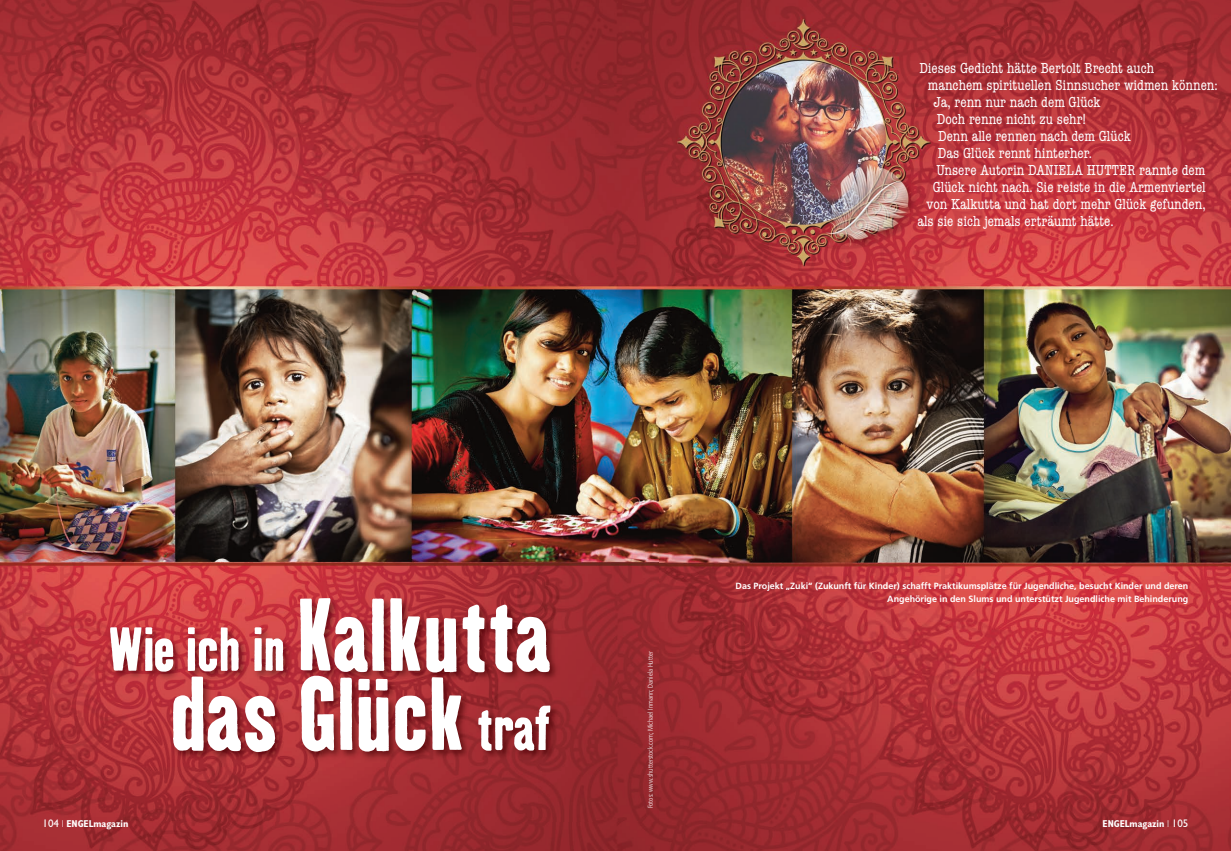
<style>
.page{position:relative;width:1231px;height:851px;background:#fff}
.page>*{position:absolute;margin:0;border:0;box-sizing:border-box;transform-origin:0 0}
.t1{font:100px "Kipp No 1";color:#fff}
.t2{font:60px "Kipp No 1";color:#fff}
.t3{font:condensed 15px "American Typewriter";color:#fff}
.t4{font:700 condensed 10px "Gill Sans";color:#fff}
.t5{font:700 9px/13px "Frutiger LT";color:#fff;text-align:right}
.t6{font:300 condensed 7px "Frutiger LT";color:#fff}
.s1{font-size:100px}
.s2{font-size:60px}
.s3{font-weight:400;font-stretch:normal;font-size:11px}
.s4{font-weight:300;font-stretch:normal}
</style>
<div class="page">
<img style="left:0;top:0;width:1230px;height:850px">
<img style="left:0;top:559px;width:658px;height:262px">
<img style="left:791px;top:108px;width:170px;height:161px">
<img style="left:815px;top:165px;width:95px;height:81px">
<p class="t3" style="left:919px;top:57px;width:236px">Dieses Gedicht hätte Bertolt Brecht auch</p>
<p class="t3" style="left:927px;top:74px;width:291px">manchem spirituellen Sinnsucher widmen können:</p>
<p class="t3" style="left:933px;top:91px;width:168px">Ja, renn nur nach dem Glück</p>
<p class="t3" style="left:936px;top:108px;width:151px">Doch renne nicht zu sehr!</p>
<p class="t3" style="left:938px;top:125px;width:194px">Denn alle rennen nach dem Glück</p>
<p class="t3" style="left:937px;top:142px;width:155px">Das Glück rennt hinterher.</p>
<p class="t3" style="left:936px;top:159px;width:270px">Unsere Autorin DANIELA HUTTER rannte dem</p>
<p class="t3" style="left:932px;top:175px;width:274px">Glück nicht nach. Sie reiste in die Armenviertel</p>
<p class="t3" style="left:926px;top:192px;width:281px">von Kalkutta und hat dort mehr Glück gefunden,</p>
<p class="t3" style="left:917px;top:209px;width:198px">als sie sich jemals erträumt hätte.</p>
<h2 class="t2" style="left:108px;top:614px;width:444px">Wie ich in <span class="s1">Kalkutta</span></h2>
<h1 class="t1" style="left:172px;top:656px;width:380px">das Glück <span class="s2">traf</span></h1>
<p class="t6" style="left:647px;top:808px;width:158px;rotate:-90deg">Fotos: www.shutterstock.com; Michael Inmann; Daniela Hutter</p>
<p class="t5" style="left:735px;top:580px;width:454px">Das Projekt „Zuki“ (Zukunft für Kinder) schafft Praktikumsplätze für Jugendliche, besucht Kinder und deren<br>Angehörige in den Slums und unterstützt Jugendliche mit Behinderung</p>
<p class="t4" style="left:43px;top:819px;width:87px"><span class="s3">104</span> <span class="s4">I</span> ENGELmagazin</p>
<p class="t4" style="left:1102px;top:819px;width:87px">ENGELmagazin <span class="s4">I</span> <span class="s3">105</span></p>
</div>
